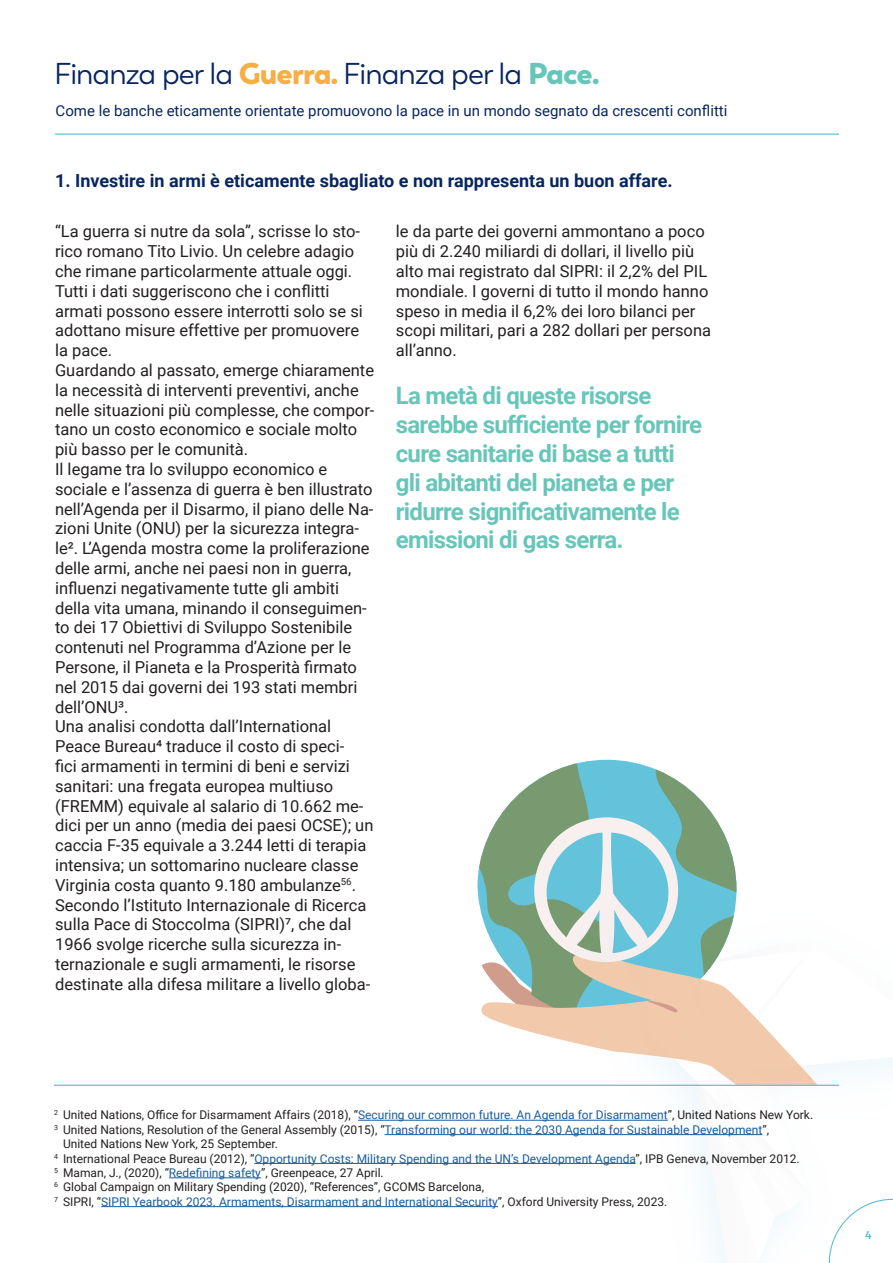
<style>
.page{position:relative;width:893px;height:1263px;background:#fff}
.page>*{position:absolute;margin:0;border:0;box-sizing:border-box;transform-origin:0 0}
.t1{font:30px "Boston";letter-spacing:-.03em;color:#072561}
.t2{font:700 24px/28.8px "Roboto";letter-spacing:-.03em;color:#67c6b9}
.t3{font:700 18px "Roboto";color:#072561}
.t4{font:16.5px/19.8px "Roboto";color:#231f20}
.t5{font:15px "Roboto";color:#072561}
.t6{font:12px "Roboto";color:#175d9e}
.t7{font:12px "Roboto";color:#231f20}
.t8{font:500 12px "Fira Sans";color:#4abad6}
.s1{font-weight:900;color:#f7ae44}
.s2{font-weight:900;color:#67c6b9}
.s3{color:#175d9e}
.s4{color:#231f20}
</style>
<div class="page">
<hr style="left:55px;top:134px;width:784px;height:1px;background:#3bb0c9">
<hr style="left:358px;top:1120px;width:310px;height:1px;background:#175d9e">
<hr style="left:385px;top:1134px;width:377px;height:1px;background:#175d9e">
<hr style="left:254px;top:1163px;width:382px;height:1px;background:#175d9e">
<hr style="left:169px;top:1177px;width:92px;height:1px;background:#175d9e">
<hr style="left:101px;top:1206px;width:397px;height:1px;background:#175d9e">
<svg style="left:477px;top:760px;width:416px;height:503px"></svg>
<hr style="left:54px;top:1085px;width:785px;height:1px;background:#3bb0c9">
<p class="t1" style="left:54px;top:56px;width:547px">Finanza per la <span class="s1">Guerra.</span> Finanza per la <span class="s2">Pace.</span></p>
<p class="t5" style="left:56px;top:100px;width:673px">Come le banche eticamente orientate promuovono la pace in un mondo segnato da crescenti conflitti</p>
<p class="t3" style="left:55px;top:168px;width:619px">1. Investire in armi è eticamente sbagliato e non rappresenta un buon affare.</p>
<p class="t4" style="left:55px;top:221px;width:309px">“La guerra si nutre da sola”, scrisse lo sto&shy;rico romano Tito Livio. Un celebre adagio che rimane particolarmente attuale oggi.<br>Tutti i dati suggeriscono che i conflitti armati possono essere interrotti solo se si adottano misure effettive per promuovere la pace.</p>
<p class="t4" style="left:55px;top:359px;width:321px">Guardando al passato, emerge chiaramente la necessità di interventi preventivi, anche nelle situazioni più complesse, che compor&shy;tano un costo economico e sociale molto più basso per le comunità.</p>
<p class="t4" style="left:55px;top:458px;width:320px">Il legame tra lo sviluppo economico e sociale e l’assenza di guerra è ben illustrato nell’Agenda per il Disarmo, il piano delle Na&shy;zioni Unite (ONU) per la sicurezza integra&shy;le². L’Agenda mostra come la proliferazione delle armi, anche nei paesi non in guerra, influenzi negativamente tutte gli ambiti della vita umana, minando il conseguimen&shy;to dei 17 Obiettivi di Sviluppo Sostenibile contenuti nel Programma d’Azione per le Persone, il Pianeta e la Prosperità firmato nel 2015 dai governi dei 193 stati membri dell’ONU³.</p>
<p class="t4" style="left:55px;top:716px;width:320px">Una analisi condotta dall’International Peace Bureau4 traduce il costo di speci-<br>fici armamenti in termini di beni e servizi sanitari: una fregata europea multiuso (FREMM) equivale al salario di 10.662 me&shy;dici per un anno (media dei paesi OCSE); un caccia F-35 equivale a 3.244 letti di terapia intensiva; un sottomarino nucleare classe Virginia costa quanto 9.180 ambulanze<sup>56</sup>.</p>
<p class="t4" style="left:55px;top:894px;width:317px">Secondo l’Istituto Internazionale di Ricerca sulla Pace di Stoccolma (SIPRI)7, che dal 1966 svolge ricerche sulla sicurezza in&shy;ternazionale e sugli armamenti, le risorse destinate alla difesa militare a livello globa-</p>
<p class="t4" style="left:396px;top:221px;width:317px">le da parte dei governi ammontano a poco più di 2.240 miliardi di dollari, il livello più alto mai registrato dal SIPRI: il 2,2% del PIL mondiale. I governi di tutto il mondo hanno speso in media il 6,2% dei loro bilanci per scopi militari, pari a 282 dollari per persona all’anno.</p>
<p class="t2" style="left:396px;top:381px;width:308px">La metà di queste risorse sarebbe sufficiente per fornire cure sanitarie di base a tutti gli abitanti del pianeta e per ridurre significativamente le emissioni di gas serra.</p>
<p class="t7" style="left:54px;top:1107px;width:761px"><sup>2</sup> United Nations, Office for Disarmament Affairs (2018), “<span class="s3">Securing our common future. An Agenda for Disarmament</span>”, United Nations New York.</p>
<p class="t6" style="left:54px;top:1121px;width:717px"><sup>3</sup> <span class="s4">United Nations, Resolution of the General Assembly (2015), “</span>Transforming our world: the 2030 Agenda for Sustainable Development<span class="s4">”,</span></p>
<p class="t7" style="left:63px;top:1135px;width:216px">United Nations New York, 25 September.</p>
<p class="t6" style="left:54px;top:1150px;width:747px"><sup>4</sup> <span class="s4">International Peace Bureau (2012), “</span>Opportunity Costs: Military Spending and the UN’s Development Agenda<span class="s4">”, IPB Geneva, November 2012.</span></p>
<p class="t7" style="left:54px;top:1164px;width:331px"><sup>5</sup> Maman, J., (2020), “<span class="s3">Redefining safety</span>”, Greenpeace, 27 April.</p>
<p class="t7" style="left:54px;top:1179px;width:432px"><sup>6</sup> Global Campaign on Military Spending (2020), “References”, GCOMS Barcelona,</p>
<p class="t6" style="left:54px;top:1193px;width:615px"><sup>7</sup> <span class="s4">SIPRI, “</span>SIPRI Yearbook 2023. Armaments, Disarmament and International Security<span class="s4">”, Oxford University Press, 2023.</span></p>
<p class="t8" style="left:865px;top:1226px;width:8px">4</p>
</div>
